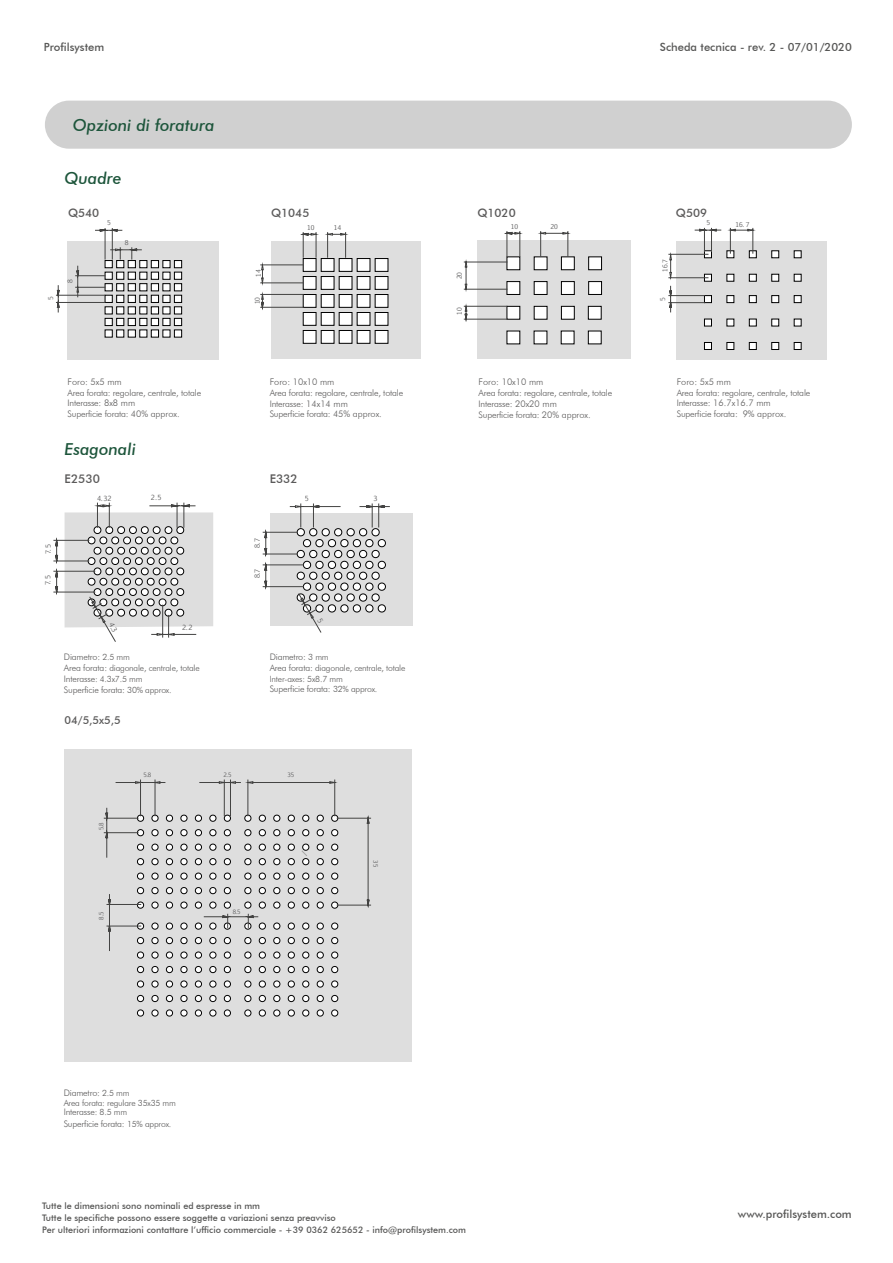
<style>
.page{position:relative;width:893px;height:1263px;background:#fff}
.page>*{position:absolute;margin:0;border:0;box-sizing:border-box;transform-origin:0 0}
.t1{font:italic 500 16.5px "Futura BT";color:#1d553b}
.t2{font:500 12px "Futura BT";color:#5b5a5a}
.t3{font:500 11.7px "Futura BT";color:#5b5a5a}
.t4{font:500 11.25px "Futura BT";color:#575756}
.t5{font:500 10.95px "Futura BT";color:#5b5a5a}
.t6{font:300 9.15px "Futura BT";color:#5b5a5a}
.t7{font:300 9px/10.9px "Futura BT";letter-spacing:-.02em;color:#5b5a5a}
.t8{font:500 9px/12px "Futura BT";color:#575756}
.t9{font:300 8.7px/11.2px "Futura BT";letter-spacing:-.02em;color:#5b5a5a}
.t10{font:6.75px "Euphemia UCAS";color:#5a5a5b}
.t11{font:6.3px "Euphemia UCAS";color:#5a5a5b}
.t12{font:5.7px "Euphemia UCAS";color:#5a5a5b}
.s1{font-size:9.15px}
.s2{font-size:8.7px}
.s3{font-size:9px}
</style>
<div class="page">
<div style="left:45px;top:101px;width:807px;height:48px;background:#d0d0d0;border-radius:24px"></div>
<div style="left:67px;top:241px;width:151px;height:118px;background:#dedede"></div>
<svg style="left:56px;top:228px;width:126px;height:109px"></svg>
<div style="left:271px;top:241px;width:150px;height:118px;background:#dedede"></div>
<svg style="left:260px;top:232px;width:128px;height:112px"></svg>
<div style="left:477px;top:241px;width:154px;height:118px;background:#dedede"></div>
<div style="left:588px;top:331px;width:13px;height:13px;background:#fff;border:1px solid #010101"></div>
<div style="left:561px;top:331px;width:13px;height:13px;background:#fff"></div>
<div style="left:534px;top:331px;width:13px;height:13px;background:#fff"></div>
<div style="left:507px;top:331px;width:13px;height:13px;background:#fff"></div>
<div style="left:588px;top:281px;width:14px;height:14px;background:#fff;border:1px solid #010101"></div>
<div style="left:561px;top:281px;width:13px;height:14px;background:#fff;border:1px solid #010101"></div>
<div style="left:534px;top:281px;width:13px;height:14px;background:#fff;border:1px solid #010101"></div>
<div style="left:507px;top:281px;width:13px;height:14px;background:#fff;border:1px solid #010101"></div>
<div style="left:588px;top:257px;width:14px;height:13px;background:#fff;border:1px solid #010101"></div>
<div style="left:561px;top:257px;width:13px;height:13px;background:#fff;border:1px solid #010101"></div>
<div style="left:534px;top:257px;width:13px;height:13px;background:#fff"></div>
<svg style="left:539px;top:231px;width:31px;height:26px"></svg>
<div style="left:588px;top:306px;width:13px;height:13px;background:#fff;border:1px solid #010101"></div>
<div style="left:561px;top:306px;width:13px;height:13px;background:#fff;border:1px solid #010101"></div>
<div style="left:534px;top:306px;width:13px;height:13px;background:#fff;border:1px solid #010101"></div>
<div style="left:507px;top:306px;width:13px;height:13px;background:#fff;border:1px solid #010101"></div>
<svg style="left:464px;top:305px;width:43px;height:16px"></svg>
<svg style="left:464px;top:231px;width:58px;height:60px"></svg>
<div style="left:677px;top:241px;width:150px;height:118px;background:#dedede"></div>
<div style="left:794px;top:342px;width:7px;height:8px;background:#fff;border:1px solid #010101"></div>
<div style="left:772px;top:342px;width:7px;height:8px;background:#fff;border:1px solid #010101"></div>
<div style="left:749px;top:342px;width:7px;height:8px;background:#fff;border:1px solid #010101"></div>
<div style="left:727px;top:342px;width:7px;height:8px;background:#fff;border:1px solid #010101"></div>
<div style="left:704px;top:342px;width:8px;height:8px;background:#fff;border:1px solid #010101"></div>
<div style="left:794px;top:319px;width:7px;height:7px;background:#fff"></div>
<div style="left:772px;top:319px;width:7px;height:7px;background:#fff"></div>
<div style="left:749px;top:319px;width:7px;height:7px;background:#fff;border:1px solid #010101"></div>
<div style="left:727px;top:319px;width:7px;height:7px;background:#fff"></div>
<div style="left:704px;top:319px;width:8px;height:7px;background:#fff;border:1px solid #010101"></div>
<div style="left:794px;top:295px;width:7px;height:8px;background:#fff;border:1px solid #010101"></div>
<div style="left:772px;top:295px;width:7px;height:8px;background:#fff;border:1px solid #010101"></div>
<div style="left:749px;top:295px;width:7px;height:8px;background:#fff;border:1px solid #010101"></div>
<div style="left:727px;top:295px;width:7px;height:8px;background:#fff;border:1px solid #010101"></div>
<div style="left:704px;top:295px;width:8px;height:8px;background:#fff;border:1px solid #010101"></div>
<div style="left:794px;top:274px;width:7px;height:7px;background:#fff"></div>
<div style="left:772px;top:274px;width:7px;height:7px;background:#fff"></div>
<div style="left:749px;top:274px;width:7px;height:7px;background:#fff;border:1px solid #010101"></div>
<div style="left:727px;top:274px;width:7px;height:7px;background:#fff"></div>
<svg style="left:704px;top:279px;width:8px;height:2px"></svg>
<div style="left:794px;top:251px;width:7px;height:7px;background:#fff"></div>
<div style="left:772px;top:251px;width:7px;height:7px;background:#fff"></div>
<svg style="left:749px;top:251px;width:7px;height:7px"></svg>
<svg style="left:727px;top:251px;width:7px;height:7px"></svg>
<svg style="left:729px;top:228px;width:25px;height:25px"></svg>
<svg style="left:669px;top:228px;width:52px;height:51px"></svg>
<svg style="left:669px;top:286px;width:36px;height:26px"></svg>
<div style="left:271px;top:513px;width:142px;height:112px;background:#dedede"></div>
<div style="left:64px;top:749px;width:348px;height:312px;background:#dedede"></div>
<svg style="left:137px;top:951px;width:201px;height:65px"></svg>
<svg style="left:104px;top:780px;width:267px;height:171px"></svg>
<svg style="left:263px;top:504px;width:127px;height:128px"></svg>
<svg style="left:54px;top:503px;width:159px;height:139px"></svg>
<p class="t4" style="left:44px;top:40px;width:62px">Profilsystem</p>
<p class="t4" style="left:660px;top:40px;width:193px">Scheda tecnica - rev. 2 - 07/01/2020</p>
<h1 class="t1" style="left:73px;top:115px;width:143px">Opzioni di foratura</h1>
<h1 class="t1" style="left:64px;top:168px;width:59px">Quadre</h1>
<p class="t3" style="left:68px;top:206px;width:33px">Q540</p>
<p class="t11" style="left:107px;top:218px;width:5px">5</p>
<p class="t11" style="left:125px;top:238px;width:5px">8</p>
<p class="t11" style="left:46px;top:300px;width:5px;rotate:-90deg">5</p>
<p class="t11" style="left:66px;top:283px;width:5px;rotate:-90deg">8</p>
<p class="t3" style="left:271px;top:206px;width:40px">Q1045</p>
<p class="t11" style="left:307px;top:223px;width:9px">10</p>
<p class="t11" style="left:334px;top:223px;width:9px">14</p>
<p class="t11" style="left:254px;top:277px;width:9px;rotate:-90deg">14</p>
<p class="t11" style="left:253px;top:304px;width:9px;rotate:-90deg">10</p>
<p class="t6" style="left:68px;top:376px;width:56px">Foro: 5x5 mm</p>
<p class="t7" style="left:68px;top:387px;width:135px">Area forata: regolare, centrale, totale<br>Interasse<span class="s1">: 8x8 mm<br></span>Superficie forata: <span class="s1">40% approx.</span></p>
<h1 class="t1" style="left:64px;top:439px;width:73px">Esagonali</h1>
<h2 class="t2" style="left:65px;top:471px;width:37px">E2530</h2>
<p class="t10" style="left:97px;top:493px;width:16px">4. 32</p>
<p class="t10" style="left:151px;top:493px;width:12px">2 . 5</p>
<p class="t10" style="left:43px;top:554px;width:12px;rotate:-90deg">7.5</p>
<p class="t10" style="left:43px;top:585px;width:12px;rotate:-90deg">7.5</p>
<p class="t10" style="left:182px;top:623px;width:12px">2.2</p>
<p class="t7" style="left:64px;top:651px;width:68px">Diametro: <span class="s2">2.5 mm</span></p>
<p class="t9" style="left:64px;top:661px;width:137px;line-height:11.7px"><span class="s3">Area forata:</span> diagonale, centrale, totale<br><span class="s3">Interasse</span>: 4.3x7.5 mm</p>
<p class="t7" style="left:64px;top:684px;width:109px">Superficie forata: <span class="s2">30% approx.</span></p>
<p class="t5" style="left:65px;top:713px;width:58px">04/5,5x5,5</p>
<p class="t6" style="left:270px;top:376px;width:66px">Foro: 10x10 mm</p>
<p class="t7" style="left:270px;top:387px;width:135px">Area forata: regolare, centrale, totale<br>Interasse<span class="s1">: 14x14 mm<br></span>Superficie forata: <span class="s1">45% approx.</span></p>
<h2 class="t2" style="left:270px;top:472px;width:30px">E332</h2>
<p class="t10" style="left:305px;top:494px;width:5px">5</p>
<p class="t10" style="left:373px;top:494px;width:5px">3</p>
<p class="t10" style="left:252px;top:548px;width:11px;rotate:-90deg">8.7</p>
<p class="t10" style="left:252px;top:578px;width:11px;rotate:-90deg">8.7</p>
<p class="t7" style="left:270px;top:651px;width:61px">Diametro: <span class="s2">3 mm</span></p>
<p class="t9" style="left:270px;top:662px;width:137px"><span class="s3">Area forata:</span> diagonale, centrale, totale<br>Inter-axes: 5x8.7 mm</p>
<p class="t7" style="left:270px;top:683px;width:109px">Superficie forata: <span class="s2">32% approx.</span></p>
<p class="t12" style="left:97px;top:830px;width:9px;rotate:-90deg">5.8</p>
<p class="t12" style="left:97px;top:920px;width:9px;rotate:-90deg">8.5</p>
<p class="t12" style="left:143px;top:770px;width:9px">5.8</p>
<p class="t12" style="left:224px;top:770px;width:9px">2.5</p>
<p class="t12" style="left:233px;top:907px;width:9px">8.5</p>
<p class="t12" style="left:287px;top:770px;width:8px">35</p>
<p class="t12" style="left:380px;top:860px;width:8px;rotate:90deg">35</p>
<p class="t3" style="left:477px;top:206px;width:40px">Q1020</p>
<p class="t11" style="left:511px;top:222px;width:9px">10</p>
<p class="t11" style="left:550px;top:222px;width:9px">20</p>
<p class="t11" style="left:455px;top:279px;width:9px;rotate:-90deg">20</p>
<p class="t11" style="left:455px;top:315px;width:9px;rotate:-90deg">10</p>
<p class="t6" style="left:479px;top:376px;width:66px">Foro: 10x10 mm</p>
<p class="t7" style="left:479px;top:387px;width:135px">Area forata: regolare, centrale, totale<br>Interasse<span class="s1">: 20x20 mm<br></span>Superficie forata: <span class="s1">20% approx.</span></p>
<p class="t3" style="left:676px;top:206px;width:33px">Q509</p>
<p class="t11" style="left:706px;top:218px;width:5px">5</p>
<p class="t11" style="left:660px;top:272px;width:14px;rotate:-90deg">16.7</p>
<p class="t11" style="left:658px;top:301px;width:5px;rotate:-90deg">5</p>
<p class="t11" style="left:735px;top:220px;width:15px">16. 7</p>
<p class="t6" style="left:677px;top:376px;width:56px">Foro: 5x5 mm</p>
<p class="t7" style="left:677px;top:387px;width:135px">Area forata: regolare, centrale, totale</p>
<p class="t6" style="left:677px;top:398px;width:96px"><span class="s3">Interasse</span>: 16.7x16.7 mm</p>
<p class="t7" style="left:677px;top:409px;width:111px">Superficie forata: <span class="s1">9% approx.</span></p>
<p class="t7" style="left:64px;top:1087px;width:68px">Diametro: <span class="s2">2.5 mm</span></p>
<p class="t9" style="left:64px;top:1097px;width:114px">Area forata: regulare 35x35 mm</p>
<p class="t7" style="left:64px;top:1106px;width:109px">Interasse<span class="s2">: 8.5 mm<br></span>Superficie forata: <span class="s2">15% approx.</span></p>
<p class="t8" style="left:42px;top:1199px;width:425px">Tutte le dimensioni sono nominali ed espresse in mm<br>Tutte le specifiche possono essere soggette a variazioni senza preavviso<br>Per ulteriori informazioni contattare l’ufficio commerciale - +39 0362 625652 - info@profilsystem.com</p>
<p class="t4" style="left:738px;top:1207px;width:115px">www.profilsystem.com</p>
</div>
